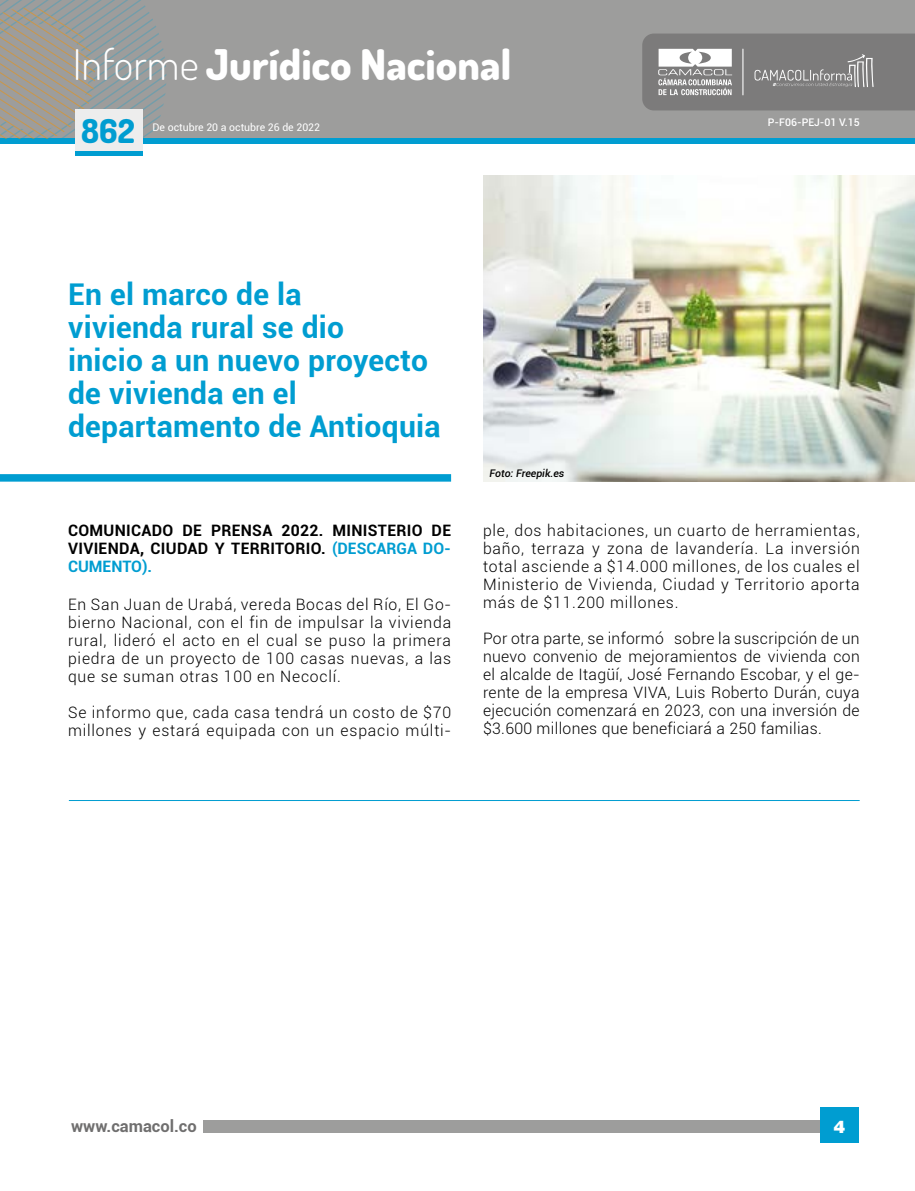
<style>
.page{position:relative;width:915px;height:1191px;background:#fff}
.page>*{position:absolute;margin:0;border:0;box-sizing:border-box;transform-origin:0 0}
.t1{font:800 42.3px "Dosis";color:#fff}
.t2{font:800 33px "Dosis";color:#009dd1}
.t3{font:700 30px/33px "Roboto";letter-spacing:.01em;color:#009dd1}
.t4{font:900 19.5px "Helvetica";color:#fff}
.t5{font:700 16.5px "Roboto";color:#706f6f}
.t6{font:300 15.75px/18px "Roboto";letter-spacing:.05em;color:#000;text-align:justify}
.t7{font:700 15.75px/18px "Roboto";letter-spacing:.02em;color:#000;text-align:justify}
.t8{font:10.5px "Roboto";color:#fff}
.t9{font:500 10.5px "Roboto";color:#fff}
.t10{font:italic 500 10.5px "Roboto";color:#000}
.s1{font-weight:300}
.s2{color:#009dd1}
</style>
<div class="page">
<div style="left:819px;top:1107px;width:39px;height:36px;background:#009dd1"></div>
<div style="left:0;top:0;width:914px;height:138px;background:#9d9d9c"></div>
<div style="left:0;top:138px;width:914px;height:6px;background:#009dd1"></div>
<svg style="left:0;top:0;width:167px;height:138px"></svg>
<svg style="left:642px;top:34px;width:272px;height:76px"></svg>
<hr style="left:742px;top:49px;width:1px;height:46px;background:#fff">
<div style="left:75px;top:151px;width:67px;height:5px;background:#009dd1"></div>
<div style="left:75px;top:110px;width:67px;height:41px;background:#ededed"></div>
<div style="left:203px;top:1120px;width:616px;height:12px;background:#9d9d9c"></div>
<hr style="left:69px;top:800px;width:790px;height:1px;background:#009dd1">
<div style="left:0;top:474px;width:451px;height:7px;background:#009dd1"></div>
<img style="left:483px;top:175px;width:431px;height:306px">
<h1 class="t1" style="left:73px;top:38px;width:440px"><span class="s1">Informe</span> Jurídico Nacional</h1>
<h2 class="t2" style="left:81px;top:110px;width:55px">862</h2>
<p class="t8" style="left:152px;top:120px;width:169px">De octubre 20 a octubre 26 de 2022</p>
<h3 class="t3" style="left:68px;top:277px;width:374px">En el marco de la<br>vivienda rural se dio<br>inicio a un nuevo proyecto de vivienda en el departamento de Antioquia</h3>
<p class="t10" style="left:489px;top:466px;width:76px">Foto: Freepik.es</p>
<p class="t9" style="left:767px;top:115px;width:93px">P-F06-PEJ-01 V.15</p>
<p class="t7" style="left:68px;top:521px;width:384px">COMUNICADO DE PRENSA 2022. MINISTERIO DE VIVIENDA, CIUDAD Y TERRITORIO. <span class="s2">(DESCARGA DO-CUMENTO).</span></p>
<p class="t6" style="left:68px;top:594px;width:384px">En San Juan de Urabá, vereda Bocas del Río, El Go&shy;bierno Nacional, con el fin de impulsar la vivienda rural, lideró el acto en el cual se puso la primera piedra de un proyecto de 100 casas nuevas, a las que se suman otras 100 en Necoclí.</p>
<p class="t6" style="left:68px;top:702px;width:384px">Se informo que, cada casa tendrá un costo de $70 millones y estará equipada con un espacio múlti-</p>
<p class="t6" style="left:483px;top:521px;width:378px">ple, dos habitaciones, un cuarto de herramientas, baño, terraza y zona de lavandería. La inversión total asciende a $14.000 millones, de los cuales el Ministerio de Vivienda, Ciudad y Territorio aporta más de $11.200 millones.</p>
<p class="t6" style="left:483px;top:629px;width:378px">Por otra parte, se informó sobre la suscripción de un nuevo convenio de mejoramientos de vivienda con el alcalde de Itagüí, José Fernando Escobar, y el ge&shy;rente de la empresa VIVA, Luis Roberto Durán, cuya ejecución comenzará en 2023, con una inversión de $3.600 millones que beneficiará a 250 familias.</p>
<p class="t5" style="left:71px;top:1114px;width:127px">www.camacol.co</p>
<p class="t4" style="left:833px;top:1119px;width:13px">4</p>
</div>
